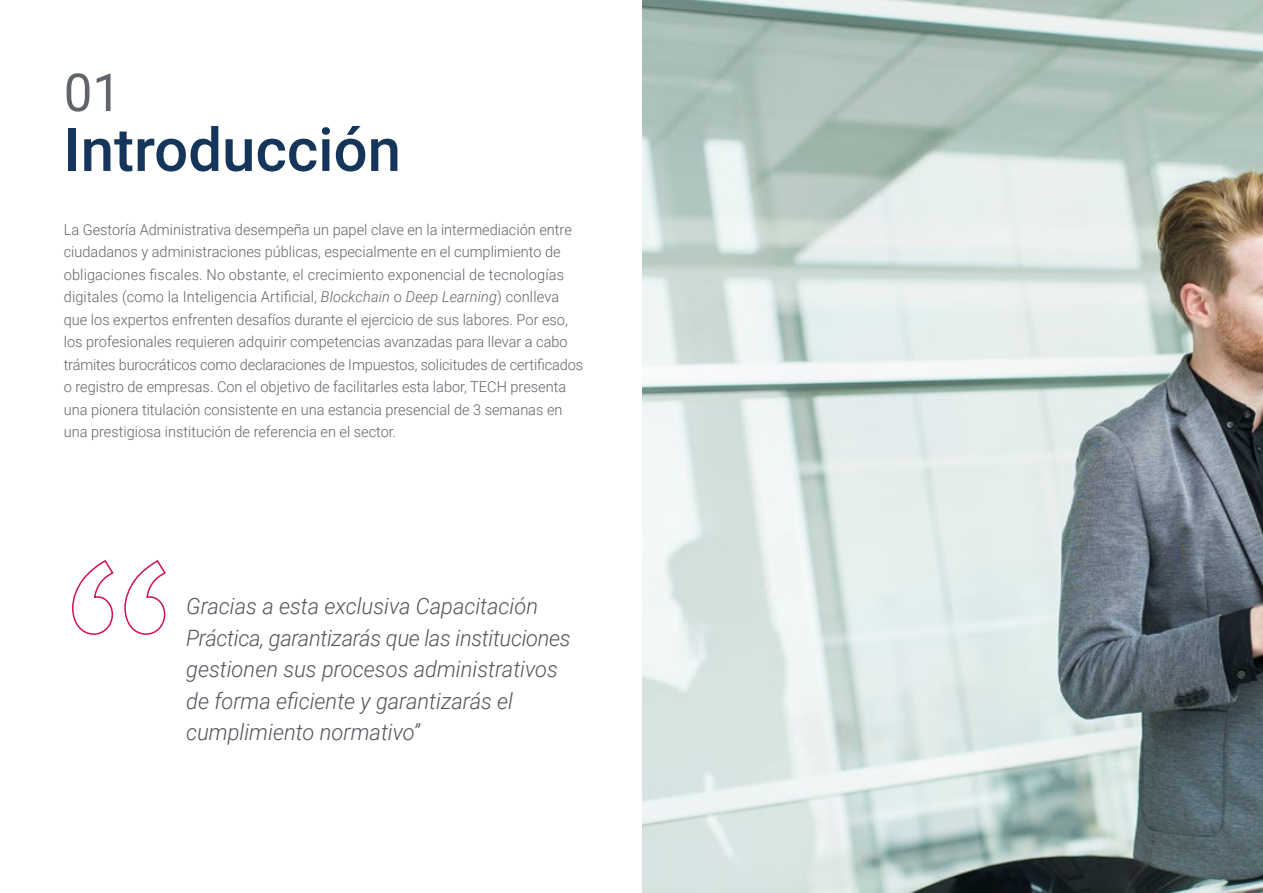
<style>
.page{position:relative;width:1263px;height:893px;background:#fff}
.page>*{position:absolute;margin:0;border:0;box-sizing:border-box;transform-origin:0 0}
.t1{font:500 60px "Roboto";color:#16355a}
.t2{font:52.5px "Roboto";color:#61646a}
.t3{font:italic 300 22.5px/31.5px "Roboto";color:#52555b}
.t4{font:300 15px/22.5px "Roboto";color:#61646a}
.s1{font-style:italic}
</style>
<div class="page">
<svg style="left:72px;top:560px;width:94px;height:75px"></svg>
<img style="left:642px;top:0;width:621px;height:893px">
<h2 class="t2" style="left:64px;top:56px;width:59px">01</h2>
<h1 class="t1" style="left:64px;top:108px;width:339px">Introducción</h1>
<p class="t4" style="left:64px;top:217px;width:521px">La Gestoría Administrativa desempeña un papel clave en la intermediación entre ciudadanos y administraciones públicas, especialmente en el cumplimiento de obligaciones fiscales. No obstante, el crecimiento exponencial de tecnologías digitales (como la Inteligencia Artificial, <span class="s1">Blockchain</span> o <span class="s1">Deep Learning</span>) conlleva que los expertos enfrenten desafíos durante el ejercicio de sus labores. Por eso, los profesionales requieren adquirir competencias avanzadas para llevar a cabo trámites burocráticos como declaraciones de Impuestos, solicitudes de certificados o registro de empresas. Con el objetivo de facilitarles esta labor, TECH presenta una pionera titulación consistente en una estancia presencial de 3 semanas en una prestigiosa institución de referencia en el sector.</p>
<h3 class="t3" style="left:186px;top:590px;width:386px">Gracias a esta exclusiva Capacitación Práctica, garantizarás que las instituciones gestionen sus procesos administrativos de forma eficiente y garantizarás el cumplimiento normativo”</h3>
</div>
